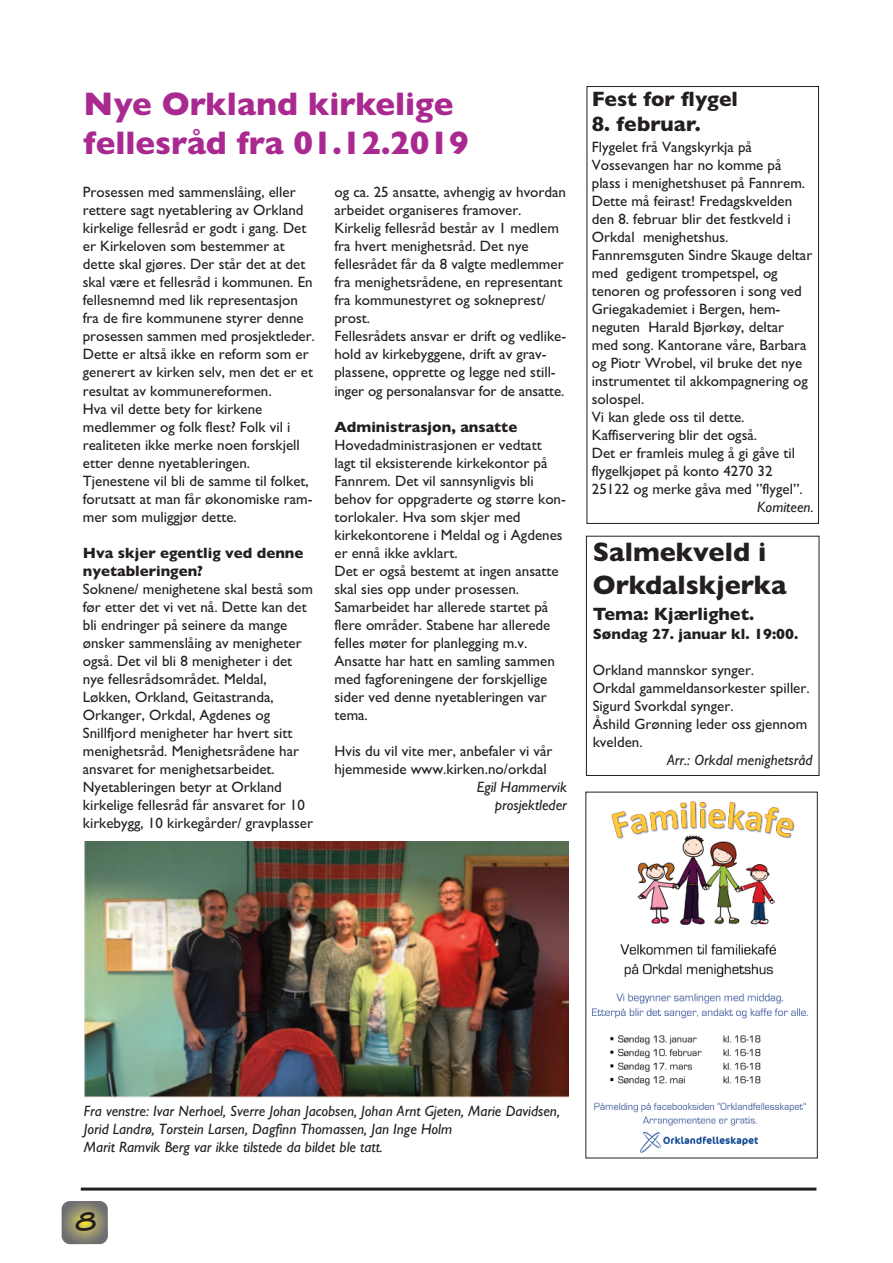
<style>
.page{position:relative;width:893px;height:1263px;background:#fff}
.page>*{position:absolute;margin:0;border:0;box-sizing:border-box;transform-origin:0 0}
.t1{font:700 33px/39.6px "Gill Sans";color:#a92990}
.t2{font:700 27px/32.4px "Gill Sans";color:#231f20}
.t3{font:700 27px "Van Dijk LT";color:#231f20}
.t4{font:700 21px "Gill Sans";color:#231f20}
.t5{font:700 18px "Gill Sans";color:#231f20}
.t6{font:15px/18px "Gill Sans";color:#231f20}
.t7{font:italic 15px/18px "Gill Sans";color:#231f20;text-align:right}
.t8{font:700 15px/18px "Gill Sans";color:#231f20}
</style>
<div class="page">
<hr style="left:81px;top:1187px;width:735px;height:3px;background:#231f20">
<img style="left:62px;top:1201px;width:46px;height:43px">
<div style="left:586px;top:536px;width:233px;height:240px;border:1px solid #231f20"></div>
<div style="left:587px;top:86px;width:232px;height:438px;border:1px solid #231f20"></div>
<img style="left:592px;top:801px;width:216px;height:352px">
<div style="left:585px;top:792px;width:233px;height:366px;border:1px solid #231f20"></div>
<img style="left:84px;top:841px;width:484px;height:256px">
<h1 class="t1" style="left:84px;top:83px;width:387px">Nye Orkland kirkelige fellesråd fra 01.12.2019</h1>
<h3 class="t4" style="left:592px;top:86px;width:148px">Fest for flygel</h3>
<h3 class="t4" style="left:592px;top:112px;width:110px">8. februar.</h3>
<p class="t6" style="left:592px;top:138px;width:222px">Flygelet frå Vangskyrkja på<br>Vossevangen har no komme på plass i menighetshuset på Fannrem.<br>Dette må feirast! Fredagskvelden den 8. februar blir det festkveld i<br>Orkdal menighetshus.<br>Fannremsguten Sindre Skauge deltar med gedigent trompetspel, og tenoren og professoren i song ved<br>Griegakademiet i Bergen, hem&shy;neguten Harald Bjørkøy, deltar med song. Kantorane våre, Barbara og Piotr Wrobel, vil bruke det nye instrumentet til akkompagnering og solospel.<br>Vi kan glede oss til dette.<br>Kaffiservering blir det også.<br>Det er framleis muleg å gi gåve til flygelkjøpet på konto 4270 32<br>25122 og merke gåva med ”flygel”.</p>
<p class="t7" style="left:757px;top:498px;width:58px">Komiteen.</p>
<p class="t6" style="left:83px;top:183px;width:233px">Prosessen med sammenslåing, eller rettere sagt nyetablering av Orkland kirkelige fellesråd er godt i gang. Det er Kirkeloven som bestemmer at dette skal gjøres. Der står det at det skal være et fellesråd i kommunen. En fellesnemnd med lik representasjon fra de fire kommunene styrer denne prosessen sammen med prosjektleder.<br>Dette er altså ikke en reform som er generert av kirken selv, men det er et resultat av kommunereformen.<br>Hva vil dette bety for kirkene medlemmer og folk flest? Folk vil i realiteten ikke merke noen forskjell etter denne nyetableringen.<br>Tjenestene vil bli de samme til folket, forutsatt at man får økonomiske ram&shy;mer som muliggjør dette.</p>
<p class="t8" style="left:83px;top:543px;width:222px">Hva skjer egentlig ved denne nyetableringen?</p>
<p class="t6" style="left:83px;top:579px;width:232px">Soknene/ menighetene skal bestå som før etter det vi vet nå. Dette kan det bli endringer på seinere da mange ønsker sammenslåing av menigheter også. Det vil bli 8 menigheter i det nye fellesrådsområdet. Meldal, Løkken, Orkland, Geitastranda, Orkanger, Orkdal, Agdenes og Snillfjord menigheter har hvert sitt menighetsråd. Menighetsrådene har ansvaret for menighetsarbeidet.<br>Nyetableringen betyr at Orkland kirkelige fellesråd får ansvaret for 10 kirkebygg, 10 kirkegårder/ gravplasser</p>
<p class="t6" style="left:334px;top:183px;width:233px">og ca. 25 ansatte, avhengig av hvordan arbeidet organiseres framover.<br>Kirkelig fellesråd består av 1 medlem fra hvert menighetsråd. Det nye fellesrådet får da 8 valgte medlemmer fra menighetsrådene, en representant fra kommunestyret og sokneprest/ prost.<br>Fellesrådets ansvar er drift og vedlike&shy;hold av kirkebyggene, drift av grav&shy;plassene, opprette og legge ned still&shy;inger og personalansvar for de ansatte.</p>
<p class="t8" style="left:334px;top:417px;width:184px">Administrasjon, ansatte</p>
<p class="t6" style="left:334px;top:435px;width:233px">Hovedadministrasjonen er vedtatt lagt til eksisterende kirkekontor på<br>Fannrem. Det vil sannsynligvis bli behov for oppgraderte og større kon&shy;torlokaler. Hva som skjer med kirkekontorene i Meldal og i Agdenes er ennå ikke avklart.<br>Det er også bestemt at ingen ansatte skal sies opp under prosessen.<br>Samarbeidet har allerede startet på flere områder. Stabene har allerede felles møter for planlegging m.v.<br>Ansatte har hatt en samling sammen med fagforeningene der forskjellige sider ved denne nyetableringen var tema.</p>
<p class="t6" style="left:334px;top:741px;width:219px">Hvis du vil vite mer, anbefaler vi vår hjemmeside www.kirken.no/orkdal</p>
<p class="t7" style="left:477px;top:777px;width:92px">Egil Hammervik prosjektleder</p>
<h2 class="t2" style="left:593px;top:536px;width:195px">Salmekveld i<br>Orkdalskjerka</h2>
<p class="t5" style="left:593px;top:603px;width:163px">Tema: Kjærlighet.</p>
<p class="t8" style="left:593px;top:625px;width:207px">Søndag 27. januar kl. 19:00.</p>
<p class="t6" style="left:593px;top:661px;width:218px">Orkland mannskor synger.<br>Orkdal gammeldansorkester spiller.<br>Sigurd Svorkdal synger.<br>Åshild Grønning leder oss gjennom kvelden.</p>
<p class="t7" style="left:667px;top:751px;width:147px">Arr.: Orkdal menighetsråd</p>
<p class="t7" style="left:84px;top:1102px;width:477px;text-align:left">Fra venstre: Ivar Nerhoel, Sverre Johan Jacobsen, Johan Arnt Gjeten, Marie Davidsen,<br>Jorid Landrø, Torstein Larsen, Dagfinn Thomassen, Jan Inge Holm<br>Marit Ramvik Berg var ikke tilstede da bildet ble tatt.</p>
<h2 class="t3" style="left:75px;top:1204px;width:23px">8</h2>
</div>
